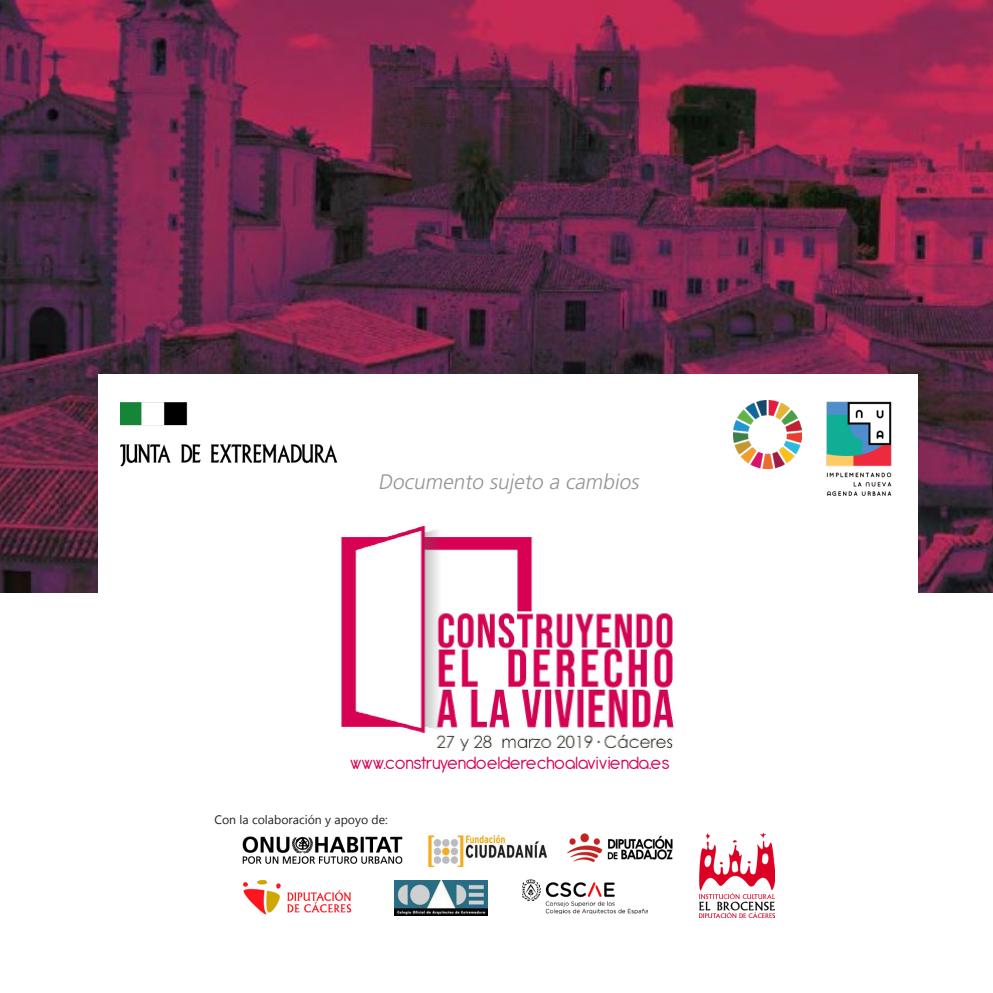
<style>
.page{position:relative;width:993px;height:993px;background:#fff}
.page>*{position:absolute;margin:0;border:0;box-sizing:border-box;transform-origin:0 0}
.t1{font:italic 300 21px "Frutiger LT Std";color:#939598}
.t2{font:19.25px "Antipasto";letter-spacing:-.03em;color:#d80053}
.Nota_al_pie{font:12.25px "Myanmar Text";color:#231f20}
</style>
<div class="page">
<img style="left:0;top:0;width:992px;height:592px">
<div style="left:99px;top:374px;width:818px;height:618px;background:#fff"></div>
<img style="left:826px;top:401px;width:66px;height:95px">
<img style="left:733px;top:400px;width:68px;height:68px">
<img style="left:120px;top:402px;width:218px;height:65px">
<img style="left:340px;top:523px;width:335px;height:228px">
<img style="left:243px;top:836px;width:159px;height:27px">
<img style="left:243px;top:880px;width:109px;height:34px">
<img style="left:427px;top:834px;width:120px;height:32px">
<img style="left:567px;top:833px;width:106px;height:29px">
<img style="left:522px;top:879px;width:124px;height:34px">
<img style="left:699px;top:833px;width:75px;height:83px">
<img style="left:394px;top:880px;width:93px;height:34px">
<p class="t1" style="left:378px;top:470px;width:266px">Documento sujeto a cambios</p>
<p class="t2" style="left:350px;top:746px;width:321px">www.construyendoelderechoalavivienda.es</p>
<p class="Nota_al_pie" style="left:214px;top:812px;width:175px">Con la colaboración y apoyo de:</p>
</div>
